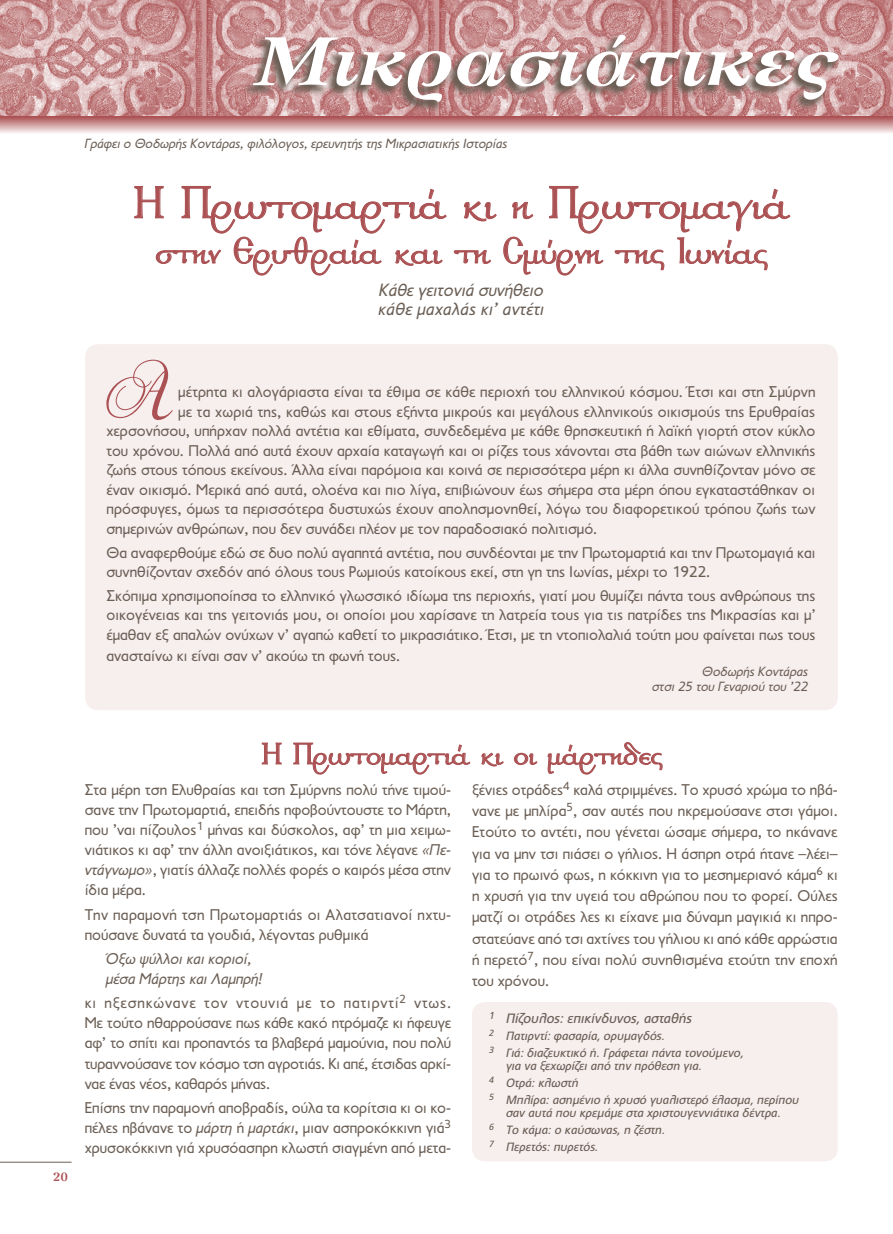
<style>
.page{position:relative;width:893px;height:1234px;background:#fff}
.page>*{position:absolute;margin:0;border:0;box-sizing:border-box;transform-origin:0 0}
.t1{font:300 76.2px "PF Bodoni Script Two";color:#ab5153}
.t2{font:italic 700 69px "GFS Artemisia";color:#fff;scale:1.15 1}
.t3{font:49.5px "Genesis";letter-spacing:-.05em;color:#ab5153;scale:.91 1}
.t4{font:39.6px "Genesis";letter-spacing:-.05em;color:#ab5153;scale:.91 1}
.t5{font:33px "Genesis";letter-spacing:-.05em;color:#ab5153;scale:.91 1}
.t6{font:italic 18px/19.8px "PF Transport";color:#6b5f55}
.t7{font:15.75px/20.1px "PF Transport";color:#6b5f55;text-align:justify}
.t8{font:italic 15.75px/20.1px "PF Transport";color:#6b5f55}
.t9{font:italic 13.5px/15px "PF Transport";color:#6b5f55;text-align:right}
.t10{font:italic 13.5px "PF Catalog";color:#6b5f55}
.t11{font:italic 12px/17px "PF Catalog";color:#6b5f55}
.t12{font:700 12px "GFS Artemisia";color:#ab5153}
.s1{font-style:italic}
</style>
<div class="page">
<img style="left:0;top:0;width:893px;height:116px">
<hr style="left:0;top:1161px;width:72px;height:1px;background:#6b5f55">
<svg style="left:0;top:116px;width:893px;height:17px"></svg>
<svg style="left:464px;top:201px;width:32px;height:20px"></svg>
<svg style="left:135px;top:185px;width:311px;height:90px"></svg>
<svg style="left:454px;top:250px;width:37px;height:14px"></svg>
<svg style="left:503px;top:186px;width:287px;height:89px"></svg>
<svg style="left:262px;top:742px;width:19px;height:23px"></svg>
<svg style="left:293px;top:742px;width:177px;height:32px"></svg>
<svg style="left:482px;top:753px;width:21px;height:13px"></svg>
<svg style="left:514px;top:752px;width:23px;height:12px"></svg>
<svg style="left:548px;top:742px;width:114px;height:32px"></svg>
<div style="left:85px;top:344px;width:753px;height:366px;background:#f7eeee;border-radius:13px"></div>
<div style="left:472px;top:1001px;width:366px;height:159px;background:#f7eeee;border-radius:13px"></div>
<svg style="left:242px;top:33px;width:599px;height:81px"></svg>
<h2 class="t2" style="left:253px;top:8px;width:511px">Μικρασιάτικες</h2>
<p class="t9" style="left:85px;top:136px;width:424px">Γράφει ο Θοδωρής Κοντάρας, φιλόλογος, ερευνητής της Μικρασιατικής Ιστορίας</p>
<h3 class="t3" style="left:133px;top:177px;width:723px">Η Πρωτομαρτιά κι η Πρωτομαγιά</h3>
<h3 class="t4" style="left:155px;top:230px;width:674px">στην Ερυθραία και τη Σμύρνη της Ιωνίας</h3>
<p class="t6" style="left:379px;top:279px;width:167px">Κάθε γειτονιά συνήθειο κάθε μαχαλάς κι’ αντέτι</p>
<h1 class="t1" style="left:103px;top:348px;width:68px">Α</h1>
<p class="t7" style="left:178px;top:382px;width:639px">μέτρητα κι αλογάριαστα είναι τα έθιμα σε κάθε περιοχή του ελληνικού κόσμου. Έτσι και στη Σμύρνη</p>
<p class="t7" style="left:178px;top:401px;width:638px">με τα χωριά της, καθώς και στους εξήντα μικρούς και μεγάλους ελληνικούς οικισμούς της Ερυθραίας</p>
<p class="t7" style="left:106px;top:421px;width:711px">χερσονήσου, υπήρχαν πολλά αντέτια και εθίματα, συνδεδεμένα με κάθε θρησκευτική ή λαϊκή γιορτή στον κύκλο</p>
<p class="t7" style="left:106px;top:440px;width:710px">του χρόνου. Πολλά από αυτά έχουν αρχαία καταγωγή και οι ρίζες τους χάνονται στα βάθη των αιώνων ελληνικής</p>
<p class="t7" style="left:106px;top:460px;width:711px">ζωής στους τόπους εκείνους. Άλλα είναι παρόμοια και κοινά σε περισσότερα μέρη κι άλλα συνηθίζονταν μόνο σε</p>
<p class="t7" style="left:106px;top:479px;width:710px">έναν οικισμό. Μερικά από αυτά, ολοένα και πιο λίγα, επιβιώνουν έως σήμερα στα μέρη όπου εγκαταστάθηκαν οι</p>
<p class="t7" style="left:106px;top:499px;width:710px">πρόσφυγες, όμως τα περισσότερα δυστυχώς έχουν απολησμονηθεί, λόγω του διαφορετικού τρόπου ζωής των</p>
<p class="t7" style="left:106px;top:518px;width:492px">σημερινών ανθρώπων, που δεν συνάδει πλέον με τον παραδοσιακό πολιτισμό.</p>
<p class="t7" style="left:106px;top:542px;width:711px;line-height:19.5px">Θα αναφερθούμε εδώ σε δυο πολύ αγαπητά αντέτια, που συνδέονται με την Πρωτομαρτιά και την Πρωτομαγιά και συνηθίζονταν σχεδόν από όλους τους Ρωμιούς κατοίκους εκεί, στη γη της Ιωνίας, μέχρι το 1922.</p>
<p class="t7" style="left:106px;top:585px;width:711px;line-height:19.5px">Σκόπιμα χρησιμοποίησα το ελληνικό γλωσσικό ιδίωμα της περιοχής, γιατί μου θυμίζει πάντα τους ανθρώπους της οικογένειας και της γειτονιάς μου, οι οποίοι μου χαρίσανε τη λατρεία τους για τις πατρίδες της Μικρασίας και μ’ έμαθαν εξ απαλών ονύχων ν’ αγαπώ καθετί το μικρασιάτικο. Έτσι, με τη ντοπιολαλιά τούτη μου φαίνεται πως τους</p>
<p class="t7" style="left:106px;top:645px;width:295px">ανασταίνω κι είναι σαν ν’ ακούω τη φωνή τους.</p>
<p class="t9" style="left:652px;top:664px;width:157px">Θοδωρής Κοντάρας<br>στσι 25 του Γεναριού του ’22</p>
<p class="t12" style="left:53px;top:1166px;width:17px">20</p>
<h3 class="t5" style="left:261px;top:737px;width:443px">Η Πρωτομαρτιά κι οι μάρτηδες</h3>
<p class="t7" style="left:85px;top:779px;width:368px">Στα μέρη τση Ελυθραίας και τση Σμύρνης πολύ τήνε τιμού&shy;σανε την Πρωτομαρτιά, επειδής ηφοβούντουστε το Μάρτη, που ’ναι πίζουλος<sup>1</sup> μήνας και δύσκολος, αφ’ τη μια χειμω&shy;νιάτικος κι αφ’ την άλλη ανοιξιάτικος, και τόνε λέγανε <span class="s1">«Πε&shy;ντάγνωμο»</span>, γιατίς άλλαζε πολλές φορές ο καιρός μέσα στην ίδια μέρα.</p>
<p class="t7" style="left:85px;top:904px;width:368px">Την παραμονή τση Πρωτομαρτιάς οι Αλατσατιανοί ηχτυ&shy;πούσανε δυνατά τα γουδιά, λέγοντας ρυθμικά</p>
<p class="t8" style="left:106px;top:948px;width:158px">Όξω ψύλλοι και κοριοί, μέσα Μάρτης και Λαμπρή!</p>
<p class="t7" style="left:85px;top:992px;width:368px">κι ηξεσηκώνανε τον ντουνιά με το πατιρντί<sup>2</sup> ντως.<br>Με τούτο ηθαρρούσανε πως κάθε κακό ητρόμαζε κι ήφευγε αφ’ το σπίτι και προπαντός τα βλαβερά μαμούνια, που πολύ τυραννούσανε τον κόσμο τση αγροτιάς. Κι απέ, έτσιδας αρκί&shy;ναε ένας νέος, καθαρός μήνας.</p>
<p class="t7" style="left:85px;top:1097px;width:368px">Επίσης την παραμονή αποβραδίς, ούλα τα κορίτσια κι οι κο&shy;πέλες ηβάνανε το <span class="s1">μάρτη</span> ή <span class="s1">μαρτάκι</span>, μιαν ασπροκόκκινη γιά<sup>3 </sup>χρυσοκόκκινη γιά χρυσόασπρη κλωστή σιαγμένη από μετα-</p>
<p class="t7" style="left:472px;top:778px;width:367px;line-height:21.3px">ξένιες οτράδες<sup>4</sup> καλά στριμμένες. Το χρυσό χρώμα το ηβά&shy;νανε με μπλίρα<sup>5</sup>, σαν αυτές που ηκρεμούσανε στσι γάμοι.<br>Ετούτο το αντέτι, που γένεται ώσαμε σήμερα, το ηκάνανε για να μην τσι πιάσει ο γήλιος. Η άσπρη οτρά ήτανε –λέει– για το πρωινό φως, η κόκκινη για το μεσημεριανό κάμα<sup>6</sup> κι η χρυσή για την υγειά του αθρώπου που το φορεί. Ούλες ματζί οι οτράδες λες κι είχανε μια δύναμη μαγικιά κι ηπρο&shy;στατεύανε από τσι αχτίνες του γήλιου κι από κάθε αρρώστια ή περετό<sup>7</sup>, που είναι πολύ συνηθισμένα ετούτη την εποχή του χρόνου.</p>
<p class="t10" style="left:489px;top:1010px;width:204px"><sup>1</sup> Πίζουλος: επικίνδυνος, ασταθής</p>
<p class="t11" style="left:489px;top:1027px;width:257px"><sup>2</sup> Πατιρντί: φασαρία, ορυμαγδός.<br><sup>3</sup> Γιά: διαζευκτικό ή. Γράφεται πάντα τονούμενο,</p>
<p class="t11" style="left:489px;top:1056px;width:312px;text-indent:17px">για να ξεχωρίζει από την πρόθεση για.<br><sup>4</sup> Οτρά: κλωστή<br><sup>5</sup> Μπλίρα: ασημένιο ή χρυσό γυαλιστερό έλασμα, περίπου</p>
<p class="t11" style="left:489px;top:1103px;width:293px;text-indent:17px">σαν αυτά που κρεμάμε στα χριστουγεννιάτικα δέντρα.<br><sup>6</sup> Το κάμα: ο καύσωνας, η ζέστη.<br><sup>7</sup> Περετός: πυρετός.</p>
</div>
